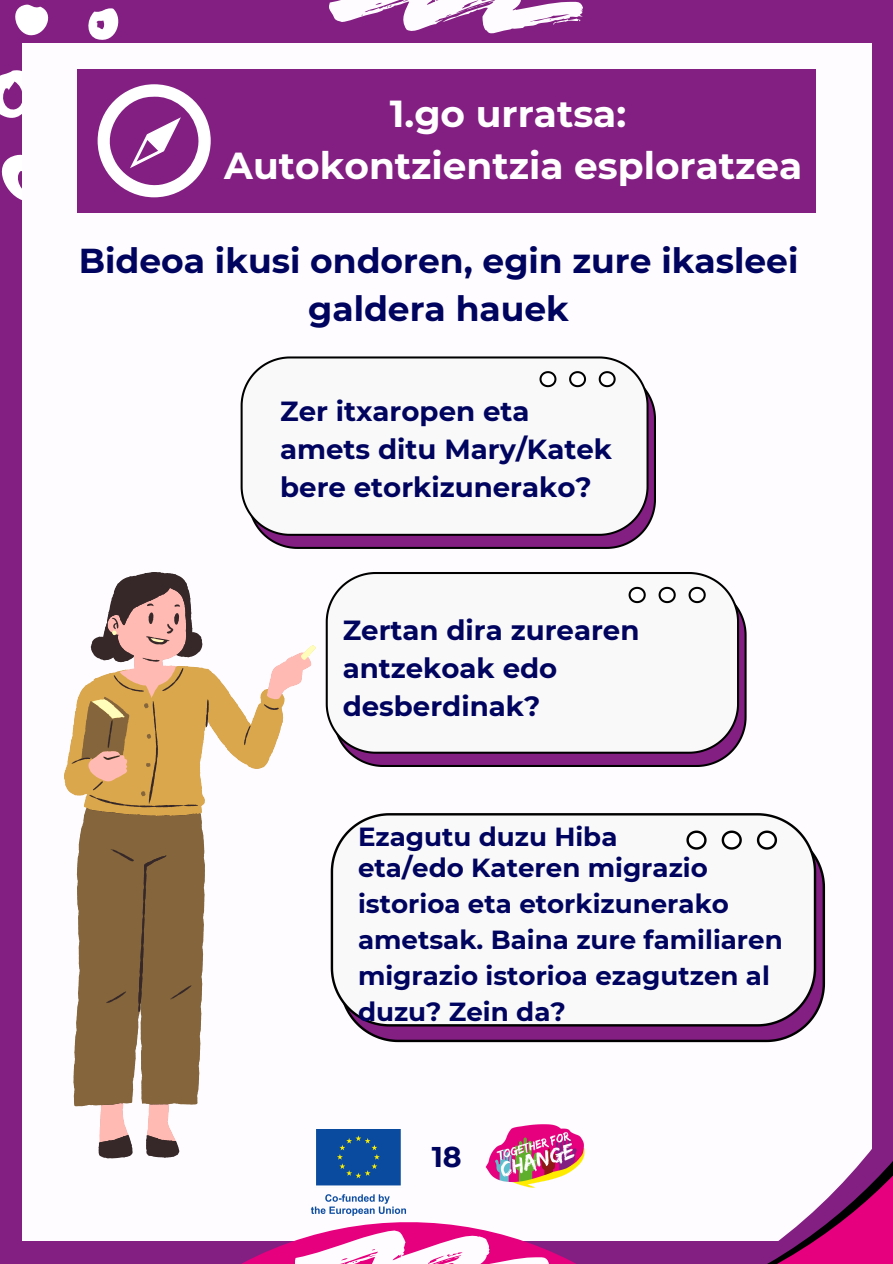
<style>
.page{position:relative;width:893px;height:1264px;background:#fff}
.page>*{position:absolute;margin:0;border:0;box-sizing:border-box;transform-origin:0 0}
.t1{font:700 37.5px/51.8px "Montserrat";color:#fff;text-align:center}
.t2{font:700 34.5px/47.2px "Montserrat";color:#01045f;text-align:center}
.t3{font:700 28.5px "Montserrat";color:#01045f}
.t4{font:700 27.6px/38px "Montserrat";color:#01045f}
.t5{font:700 26.1px/36px "Montserrat";color:#01045f}
</style>
<div class="page">
<div style="left:0;top:0;width:892px;height:1263px;background:#831f82"></div>
<svg style="left:15px;top:4px;width:34px;height:32px"></svg>
<svg style="left:88px;top:8px;width:31px;height:32px"></svg>
<svg style="left:0;top:64px;width:23px;height:71px"></svg>
<svg style="left:1px;top:152px;width:22px;height:50px"></svg>
<div style="left:23px;top:43px;width:848px;height:1197px;background:#fefcff"></div>
<svg style="left:195px;top:1124px;width:422px;height:139px"></svg>
<svg style="left:329px;top:0;width:253px;height:34px"></svg>
<svg style="left:295px;top:1230px;width:253px;height:33px;background:#f188c3"></svg>
<div style="left:77px;top:69px;width:738px;height:143px;background:#831f82"></div>
<svg style="left:97px;top:84px;width:114px;height:114px"></svg>
<svg style="left:279px;top:1124px;width:36px;height:33px"></svg>
<svg style="left:279px;top:1124px;width:32px;height:18px"></svg>
<svg style="left:64px;top:645px;width:252px;height:149px"></svg>
<svg style="left:72px;top:572px;width:207px;height:586px"></svg>
<svg style="left:351px;top:610px;width:396px;height:156px;background:#80357f"></svg>
<svg style="left:325px;top:572px;width:415px;height:183px"></svg>
<svg style="left:687px;top:585px;width:20px;height:19px"></svg>
<svg style="left:657px;top:585px;width:20px;height:19px"></svg>
<svg style="left:627px;top:585px;width:20px;height:19px"></svg>
<svg style="left:359px;top:858px;width:466px;height:184px;background:#722571"></svg>
<svg style="left:330px;top:813px;width:487px;height:214px"></svg>
<svg style="left:755px;top:829px;width:23px;height:22px"></svg>
<svg style="left:720px;top:829px;width:23px;height:22px"></svg>
<svg style="left:684px;top:829px;width:24px;height:22px"></svg>
<svg style="left:265px;top:393px;width:391px;height:156px;background:#793379"></svg>
<svg style="left:240px;top:356px;width:409px;height:181px"></svg>
<svg style="left:597px;top:370px;width:20px;height:18px"></svg>
<svg style="left:567px;top:370px;width:20px;height:18px"></svg>
<svg style="left:538px;top:370px;width:19px;height:18px"></svg>
<svg style="left:617px;top:965px;width:255px;height:73px"></svg>
<svg style="left:617px;top:1038px;width:255px;height:25px"></svg>
<svg style="left:617px;top:1063px;width:275px;height:200px"></svg>
<p class="t1" style="left:224px;top:88px;width:579px">1.go urratsa:<br>Autokontzientzia esploratzea</p>
<p class="t2" style="left:79px;top:237px;width:721px">Bideoa ikusi ondoren, egin zure ikasleei galdera hauek</p>
<h1 class="t4" style="left:280px;top:392px;width:333px">Zer itxaropen eta amets ditu Mary/Katek bere etorkizunerako?</h1>
<p class="t4" style="left:343px;top:611px;width:298px">Zertan dira zurearen antzekoak edo desberdinak?</p>
<p class="t5" style="left:358px;top:818px;width:261px">Ezagutu duzu Hiba</p>
<p class="t5" style="left:358px;top:849px;width:426px">eta/edo Kateren migrazio istorioa eta etorkizunerako ametsak. Baina zure familiaren migrazio istorioa ezagutzen al duzu? Zein da?</p>
<p class="t3" style="left:431px;top:1139px;width:31px">18</p>
</div>
